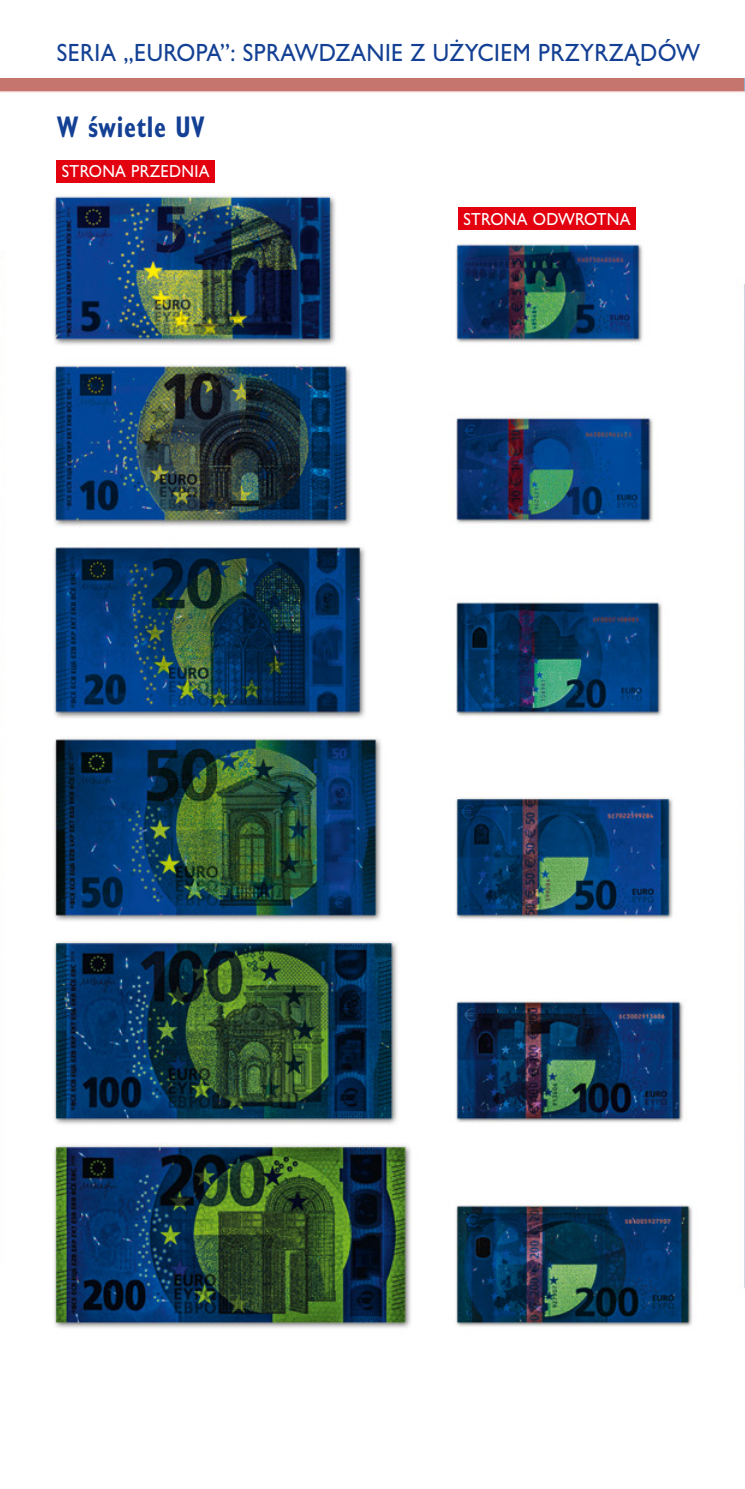
<style>
.page{position:relative;width:745px;height:1489px;background:#fff}
.page>*{position:absolute;margin:0;border:0;box-sizing:border-box;transform-origin:0 0}
.t1{font:700 condensed 30px "Gill Sans MT Pro";letter-spacing:.02em;color:#134094;scale:.85 1}
.t2{font:500 25px "Gill Sans MT Pro";letter-spacing:.02em;color:#134094;scale:.92 1}
.t3{font:500 17.5px "Gill Sans MT Pro";letter-spacing:.02em;color:#fff;scale:.92 1}
</style>
<div class="page">
<img style="left:0;top:77px;width:744px;height:1251px">
<div style="left:57px;top:160px;width:158px;height:22px;background:#e3000f"></div>
<div style="left:458px;top:207px;width:177px;height:23px;background:#e3000f"></div>
<div style="left:0;top:79px;width:744px;height:12px;background:#c6746e"></div>
<p class="t2" style="left:57px;top:37px;width:700px">SERIA „EUROPA”: SPRAWDZANIE Z UŻYCIEM PRZYRZĄDÓW</p>
<p class="t1" style="left:57px;top:109px;width:176px">W świetle UV</p>
<p class="t3" style="left:62px;top:161px;width:162px">STRONA PRZEDNIA</p>
<p class="t3" style="left:463px;top:208px;width:183px">STRONA ODWROTNA</p>
</div>
